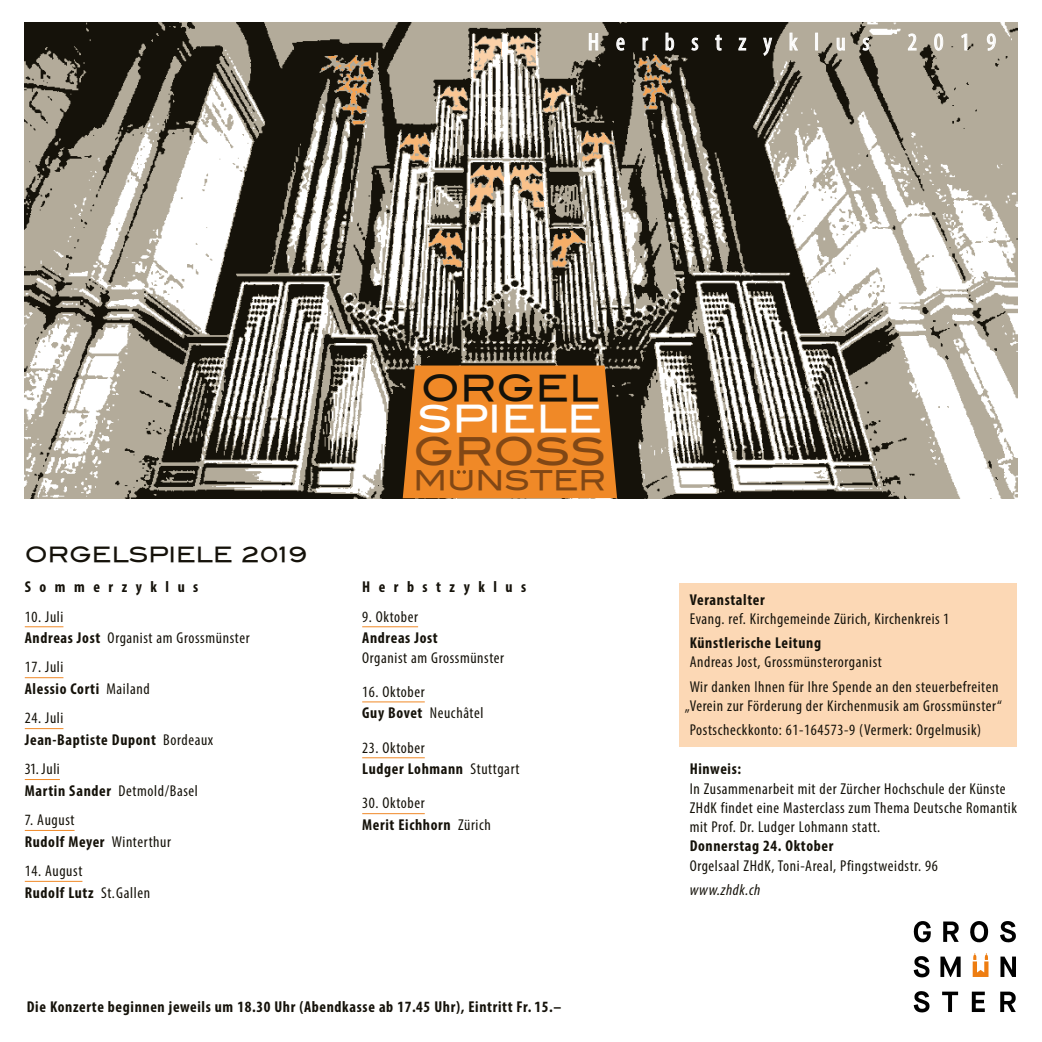
<style>
.page{position:relative;width:1042px;height:1042px;background:#fff}
.page>*{position:absolute;margin:0;border:0;box-sizing:border-box;transform-origin:0 0}
.t1{font:37.98px "Blair Md ITCTT Medium";color:#814715}
.t2{font:37.27px "Blair Md ITCTT Medium";color:#fff}
.t3{font:35.88px "Blair Md ITCTT Medium";color:#15120a}
.t4{font:27.12px "Blair Md ITCTT Medium";color:#814715}
.t5{font:condensed 24.5px "Myriad Pro";letter-spacing:.69em;color:#fff}
.t6{font:21px "Blair Md ITCTT Medium";color:#15120a}
.t7{font:condensed 15.75px/21.7px "Myriad Pro";letter-spacing:.04em;color:#15120a}
.t8{font:700 condensed 15.75px/21.7px "Myriad Pro";letter-spacing:.04em;color:#15120a}
.t9{font:700 condensed 15.75px "Myriad Pro";letter-spacing:.54em;color:#15120a}
.t10{font:italic condensed 15.75px "Myriad Pro";letter-spacing:.035em;color:#15120a}
.s1{font-weight:700}
.s2{font-weight:400}
</style>
<div class="page">
<img style="left:25px;top:23px;width:992px;height:475px">
<svg style="left:588px;top:33px;width:10px;height:18px"></svg>
<svg style="left:616px;top:37px;width:9px;height:14px"></svg>
<svg style="left:636px;top:30px;width:38px;height:80px;background:#615341"></svg>
<svg style="left:691px;top:37px;width:7px;height:14px"></svg>
<svg style="left:715px;top:34px;width:7px;height:17px"></svg>
<svg style="left:738px;top:37px;width:8px;height:14px"></svg>
<svg style="left:763px;top:37px;width:9px;height:19px"></svg>
<svg style="left:789px;top:32px;width:9px;height:19px"></svg>
<div style="left:815px;top:33px;width:3px;height:17px;border:1px solid #fff"></div>
<svg style="left:836px;top:34px;width:9px;height:17px"></svg>
<svg style="left:862px;top:37px;width:7px;height:14px"></svg>
<svg style="left:907px;top:33px;width:10px;height:18px"></svg>
<svg style="left:934px;top:33px;width:9px;height:18px"></svg>
<svg style="left:961px;top:33px;width:6px;height:18px"></svg>
<svg style="left:986px;top:33px;width:10px;height:18px"></svg>
<div style="left:680px;top:583px;width:337px;height:164px;background:#fcd8b5"></div>
<div style="left:403px;top:365px;width:214px;height:133px;background:#f08927"></div>
<img style="left:1000px;top:921px;width:16px;height:21px">
<hr style="left:25px;top:626px;width:38px;height:1px;background:#f08927">
<hr style="left:25px;top:677px;width:38px;height:1px;background:#f08927">
<hr style="left:25px;top:728px;width:38px;height:1px;background:#f08927">
<hr style="left:25px;top:779px;width:35px;height:1px;background:#f08927">
<hr style="left:25px;top:830px;width:50px;height:1px;background:#f08927">
<hr style="left:25px;top:881px;width:57px;height:1px;background:#f08927">
<hr style="left:362px;top:626px;width:56px;height:1px;background:#f08927">
<hr style="left:362px;top:701px;width:63px;height:1px;background:#f08927">
<hr style="left:362px;top:757px;width:63px;height:1px;background:#f08927">
<hr style="left:362px;top:813px;width:63px;height:1px;background:#f08927">
<h3 class="t5" style="left:588px;top:27px;width:283px">Herbstzyklus</h3>
<h3 class="t5" style="left:907px;top:27px;width:90px">2019</h3>
<h3 class="t6" style="left:25px;top:537px;width:284px">ORGELSPIELE 2019</h3>
<p class="t9" style="left:25px;top:577px;width:175px">Sommerzyklus</p>
<p class="t7" style="left:25px;top:605px;width:226px">10. Juli<br><span class="s1">Andreas Jost</span> Organist am Grossmünster</p>
<p class="t7" style="left:25px;top:656px;width:126px">17. Juli<br><span class="s1">Alessio Corti</span> Mailand</p>
<p class="t8" style="left:25px;top:707px;width:190px"><span class="s2">24. Juli<br></span>Jean-Baptiste Dupont <span class="s2">Bordeaux</span></p>
<p class="t7" style="left:25px;top:758px;width:175px">31. Juli<br><span class="s1">Martin Sander</span> Detmold/Basel</p>
<p class="t7" style="left:25px;top:809px;width:148px">7. August<br><span class="s1">Rudolf Meyer</span> Winterthur</p>
<p class="t7" style="left:25px;top:860px;width:127px">14. August<br><span class="s1">Rudolf Lutz</span> St.Gallen</p>
<h3 class="t3" style="left:421px;top:359px;width:179px">ORGEL</h3>
<h2 class="t2" style="left:417px;top:388px;width:186px">SPIELE</h2>
<h1 class="t1" style="left:413px;top:421px;width:194px">GROSS</h1>
<h3 class="t4" style="left:413px;top:458px;width:194px">MUNSTER</h3>
<p class="t9" style="left:362px;top:577px;width:165px">Herbstzyklus</p>
<p class="t7" style="left:362px;top:605px;width:57px">9. Oktober</p>
<p class="t8" style="left:362px;top:627px;width:77px">Andreas Jost</p>
<p class="t7" style="left:362px;top:646px;width:143px">Organist am Grossmünster</p>
<p class="t7" style="left:362px;top:680px;width:123px">16. Oktober<br><span class="s1">Guy Bovet</span> Neuchâtel</p>
<p class="t7" style="left:362px;top:736px;width:159px">23. Oktober<br><span class="s1">Ludger Lohmann</span> Stuttgart</p>
<p class="t7" style="left:362px;top:792px;width:130px">30. Oktober<br><span class="s1">Merit Eichhorn</span> Zürich</p>
<p class="t8" style="left:27px;top:995px;width:536px">Die Konzerte beginnen jeweils um 18.30 Uhr (Abendkasse ab 17.45 Uhr), Eintritt Fr. 15.–</p>
<p class="t8" style="left:690px;top:588px;width:77px">Veranstalter</p>
<p class="t7" style="left:690px;top:608px;width:261px">Evang. ref. Kirchgemeinde Zürich, Kirchenkreis 1</p>
<p class="t8" style="left:690px;top:632px;width:133px">Künstlerische Leitung</p>
<p class="t7" style="left:690px;top:650px;width:310px;line-height:24.2px">Andreas Jost, Grossmünsterorganist<br>Wir danken Ihnen für Ihre Spende an den steuerbefreiten</p>
<p class="t7" style="left:690px;top:693px;width:314px;line-height:24.2px;text-indent:-5px">„Verein zur Förderung der Kirchenmusik am Grossmünster“<br>Postscheckkonto: 61-164573-9 (Vermerk: Orgelmusik)</p>
<p class="t8" style="left:690px;top:758px;width:53px">Hinweis:</p>
<p class="t7" style="left:690px;top:778px;width:329px;line-height:19.2px">In Zusammenarbeit mit der Zürcher Hochschule der Künste<br>ZHdK findet eine Masterclass zum Thema Deutsche Romantik mit Prof. Dr. Ludger Lohmann statt.</p>
<p class="t8" style="left:690px;top:835px;width:145px">Donnerstag 24. Oktober</p>
<p class="t7" style="left:690px;top:854px;width:250px">Orgelsaal ZHdK, Toni-Areal, Pfingstweidstr. 96</p>
<p class="t10" style="left:690px;top:880px;width:72px">www.zhdk.ch</p>
</div>
